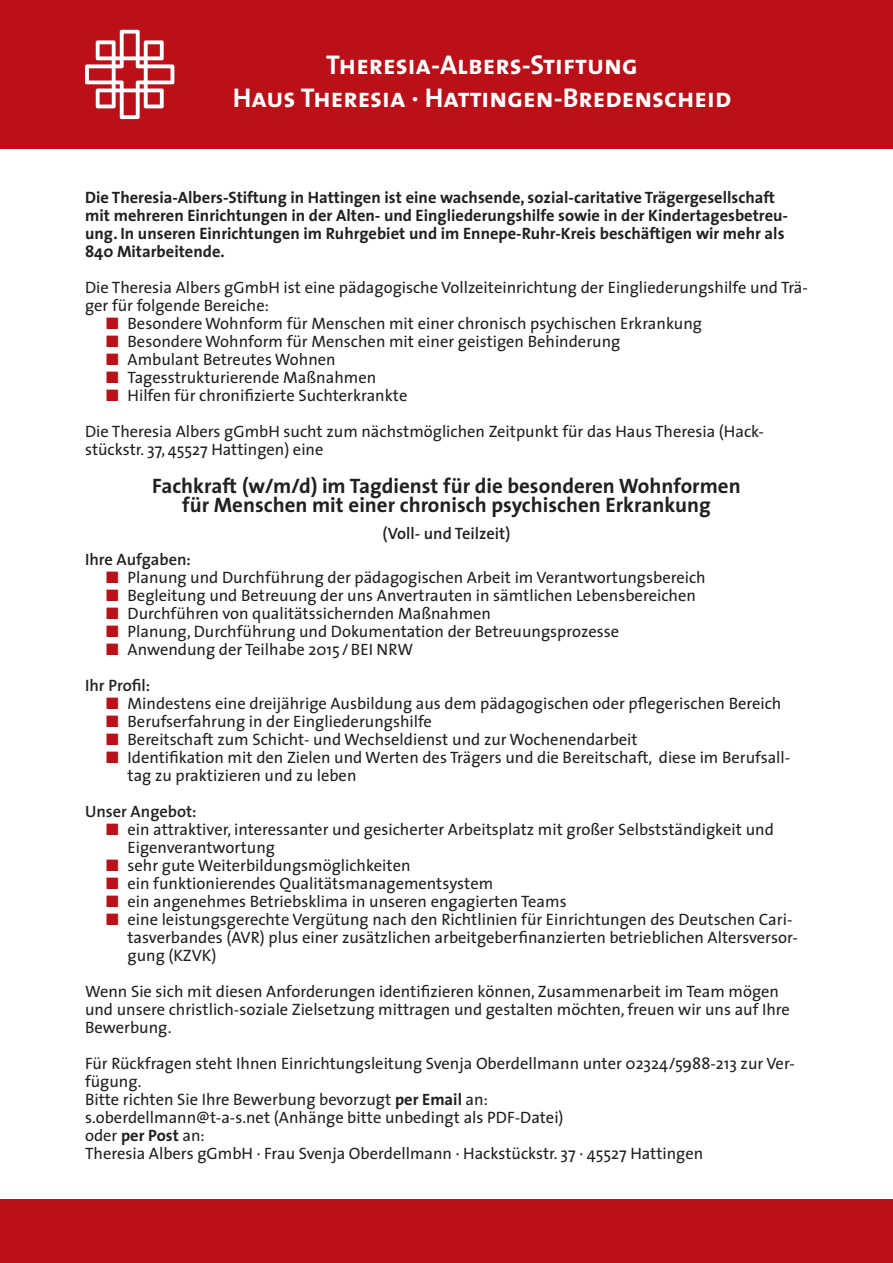
<style>
.page{position:relative;width:893px;height:1263px;background:#fff}
.page>*{position:absolute;margin:0;border:0;box-sizing:border-box;transform-origin:0 0}
.t1{font:27.3px/32.7px "The Sans Bold Caps";color:#fff;text-align:center}
.t2{font:700 21px/18.8px "The Sans";color:#231f20;text-align:center}
.t3{font:16.5px/18px "The Sans";color:#231f20}
.t4{font:700 16.5px/18px "The Sans";color:#231f20}
.t5{font:600 16.5px "The Sans";color:#231f20}
.s1{color:#bb1018}
.s2{font-weight:600}
.s3{font-weight:700}
</style>
<div class="page">
<div style="left:0;top:0;width:893px;height:149px;background:#bb1018"></div>
<svg style="left:85px;top:30px;width:89px;height:89px"></svg>
<div style="left:0;top:1199px;width:893px;height:64px;background:#bb1018"></div>
<h1 class="t1" style="left:233px;top:48px;width:500px">Theresia-Albers-Stiftung<br>Haus Theresia · Hattingen-Bredenscheid</h1>
<p class="t4" style="left:85px;top:188px;width:704px">Die Theresia-Albers-Stiftung in Hattingen ist eine wachsende, sozial-caritative Trägergesellschaft mit mehreren Einrichtungen in der Alten- und Eingliederungshilfe sowie in der Kindertagesbetreu&shy;ung. In unseren Einrichtungen im Ruhrgebiet und im Ennepe-Ruhr-Kreis beschäftigen wir mehr als 840 Mitarbeitende.</p>
<p class="t3" style="left:85px;top:278px;width:724px">Die Theresia Albers gGmbH ist eine pädagogische Vollzeiteinrichtung der Eingliederungshilfe und Trä&shy;ger für folgende Bereiche:</p>
<p class="t3" style="left:106px;top:314px;width:597px"><span class="s1">■</span> Besondere Wohnform für Menschen mit einer chronisch psychischen Erkrankung</p>
<p class="t3" style="left:106px;top:332px;width:516px"><span class="s1">■</span> Besondere Wohnform für Menschen mit einer geistigen Behinderung</p>
<p class="t3" style="left:106px;top:350px;width:231px"><span class="s1">■</span> Ambulant Betreutes Wohnen</p>
<p class="t3" style="left:106px;top:368px;width:271px"><span class="s1">■</span> Tagesstrukturierende Maßnahmen</p>
<p class="t3" style="left:85px;top:377px;width:680px;line-height:36px;text-indent:21px"><span class="s1">■</span> Hilfen für chronifizierte Suchterkrankte<br>Die Theresia Albers gGmbH sucht zum nächstmöglichen Zeitpunkt für das Haus Theresia (Hack-</p>
<p class="t3" style="left:85px;top:440px;width:240px">stückstr. 37, 45527 Hattingen) eine</p>
<p class="t2" style="left:152px;top:476px;width:590px">Fachkraft (w/m/d) im Tagdienst für die besonderen Wohnformen für Menschen mit einer chronisch psychischen Erkrankung</p>
<p class="t5" style="left:383px;top:519px;width:129px">(Voll- und Teilzeit)</p>
<p class="t5" style="left:85px;top:546px;width:107px">Ihre Aufgaben:</p>
<p class="t3" style="left:106px;top:568px;width:601px"><span class="s1">■</span> Planung und Durchführung der pädagogischen Arbeit im Verantwortungsbereich</p>
<p class="t3" style="left:106px;top:586px;width:591px"><span class="s1">■</span> Begleitung und Betreuung der uns Anvertrauten in sämtlichen Lebensbereichen</p>
<p class="t3" style="left:106px;top:604px;width:386px"><span class="s1">■</span> Durchführen von qualitätssichernden Maßnahmen</p>
<p class="t3" style="left:106px;top:622px;width:514px"><span class="s1">■</span> Planung, Durchführung und Dokumentation der Betreuungsprozesse</p>
<p class="t3" style="left:85px;top:631px;width:330px;line-height:36px;text-indent:21px"><span class="s1">■</span> Anwendung der Teilhabe 2015 /BEI NRW<br><span class="s2">Ihr Profil:</span></p>
<p class="t3" style="left:106px;top:694px;width:677px"><span class="s1">■</span> Mindestens eine dreijährige Ausbildung aus dem pädagogischen oder pflegerischen Bereich</p>
<p class="t3" style="left:106px;top:712px;width:327px"><span class="s1">■</span> Berufserfahrung in der Eingliederungshilfe</p>
<p class="t3" style="left:106px;top:730px;width:533px"><span class="s1">■</span> Bereitschaft zum Schicht- und Wechseldienst und zur Wochenendarbeit</p>
<p class="t3" style="left:128px;top:748px;width:664px;text-indent:-21px"><span class="s1">■</span> Identifikation mit den Zielen und Werten des Trägers und die Bereitschaft, diese im Berufsall&shy;tag zu praktizieren und zu leben</p>
<p class="t5" style="left:85px;top:798px;width:113px">Unser Angebot:</p>
<p class="t3" style="left:128px;top:820px;width:648px;text-indent:-21px"><span class="s1">■</span> ein attraktiver, interessanter und gesicherter Arbeitsplatz mit großer Selbstständigkeit und<br>Eigenverantwortung</p>
<p class="t3" style="left:106px;top:856px;width:306px"><span class="s1">■</span> sehr gute Weiterbildungsmöglichkeiten</p>
<p class="t3" style="left:106px;top:874px;width:388px"><span class="s1">■</span> ein funktionierendes Qualitätsmanagementsystem</p>
<p class="t3" style="left:106px;top:892px;width:462px"><span class="s1">■</span> ein angenehmes Betriebsklima in unseren engagierten Teams</p>
<p class="t3" style="left:128px;top:910px;width:672px;text-indent:-21px"><span class="s1">■</span> eine leistungsgerechte Vergütung nach den Richtlinien für Einrichtungen des Deutschen Cari&shy;tasverbandes (AVR) plus einer zusätzlichen arbeitgeberfinanzierten betrieblichen Altersversor&shy;gung (KZVK)</p>
<p class="t3" style="left:85px;top:982px;width:706px">Wenn Sie sich mit diesen Anforderungen identifizieren können, Zusammenarbeit im Team mögen und unsere christlich-soziale Zielsetzung mittragen und gestalten möchten, freuen wir uns auf Ihre<br>Bewerbung.</p>
<p class="t3" style="left:85px;top:1054px;width:711px">Für Rückfragen steht Ihnen Einrichtungsleitung Svenja Oberdellmann unter 02324/5988-213 zur Ver&shy;fügung.<br>Bitte richten Sie Ihre Bewerbung bevorzugt <span class="s3">per Email</span> an:<br>s.oberdellmann@t-a-s.net (Anhänge bitte unbedingt als PDF-Datei)<br>oder <span class="s3">per Post</span> an:<br>Theresia Albers gGmbH · Frau Svenja Oberdellmann · Hackstückstr. 37 · 45527 Hattingen</p>
</div>
